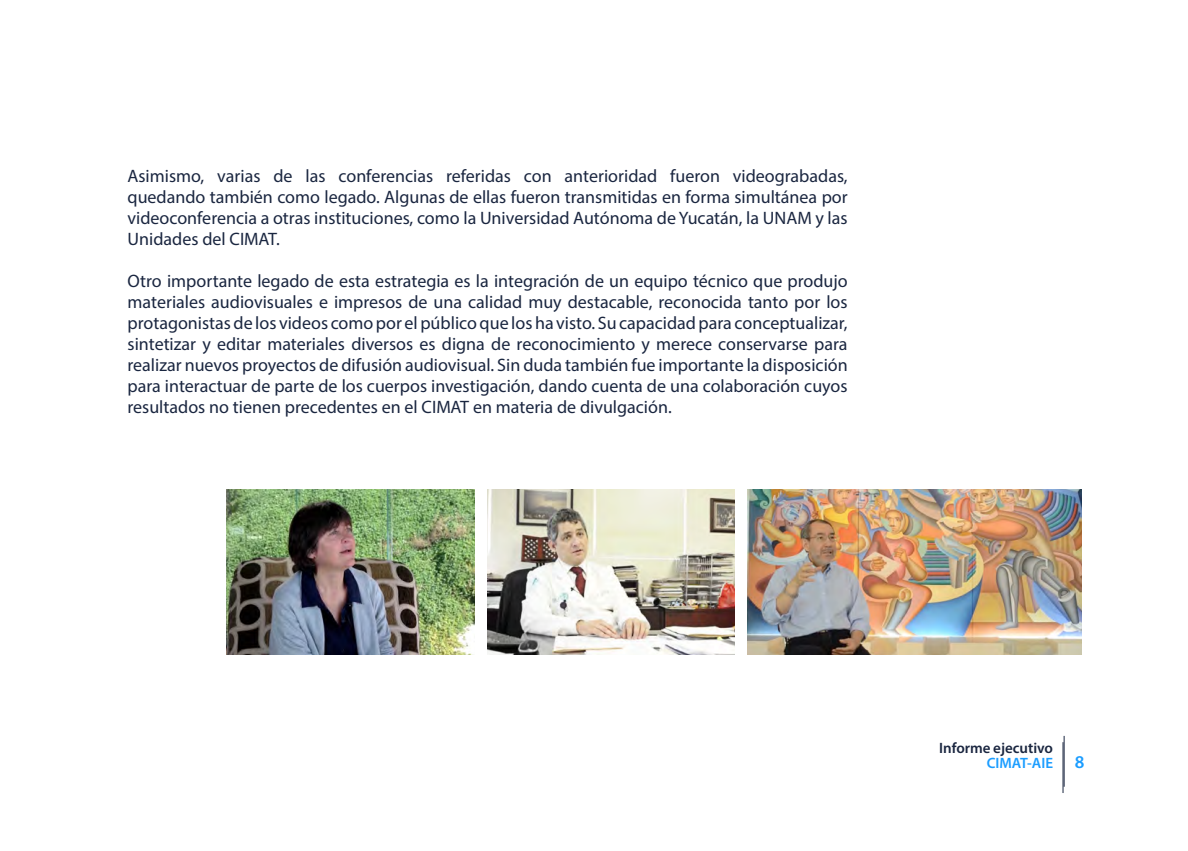
<style>
.page{position:relative;width:1188px;height:851px;background:#fff}
.page>*{position:absolute;margin:0;border:0;box-sizing:border-box;transform-origin:0 0}
.t1{font:18px/21px "Myriad Pro";color:#1a2640;text-align:justify}
.t2{font:600 18px "Myriad Pro";color:#1b9dff}
.t3{font:600 15px "Myriad Pro";color:#1a2640}
.t4{font:600 15px "Myriad Pro";color:#1b9dff}
</style>
<div class="page">
<hr style="left:1063px;top:742px;width:1px;height:50px;background:#1a2640">
<hr style="left:1064px;top:735px;width:1px;height:51px;background:#1a2640">
<img style="left:226px;top:489px;width:248px;height:165px">
<img style="left:487px;top:489px;width:248px;height:165px">
<img style="left:748px;top:489px;width:334px;height:165px">
<p class="t1" style="left:128px;top:165px;width:722px">Asimismo, varias de las conferencias referidas con anterioridad fueron videograbadas, quedando también como legado. Algunas de ellas fueron transmitidas en forma simultánea por videoconferencia a otras instituciones, como la Universidad Autónoma de Yucatán, la UNAM y las Unidades del CIMAT.</p>
<p class="t1" style="left:128px;top:270px;width:722px">Otro importante legado de esta estrategia es la integración de un equipo técnico que produjo materiales audiovisuales e impresos de una calidad muy destacable, reconocida tanto por los protagonistas de los videos como por el público que los ha visto. Su capacidad para conceptualizar, sintetizar y editar materiales diversos es digna de reconocimiento y merece conservarse para realizar nuevos proyectos de difusión audiovisual. Sin duda también fue importante la disposición para interactuar de parte de los cuerpos investigación, dando cuenta de una colaboración cuyos resultados no tienen precedentes en el CIMAT en materia de divulgación.</p>
<p class="t3" style="left:939px;top:738px;width:115px">Informe ejecutivo</p>
<p class="t4" style="left:987px;top:753px;width:68px">CIMAT-AIE</p>
<p class="t2" style="left:1075px;top:750px;width:11px">8</p>
</div>
